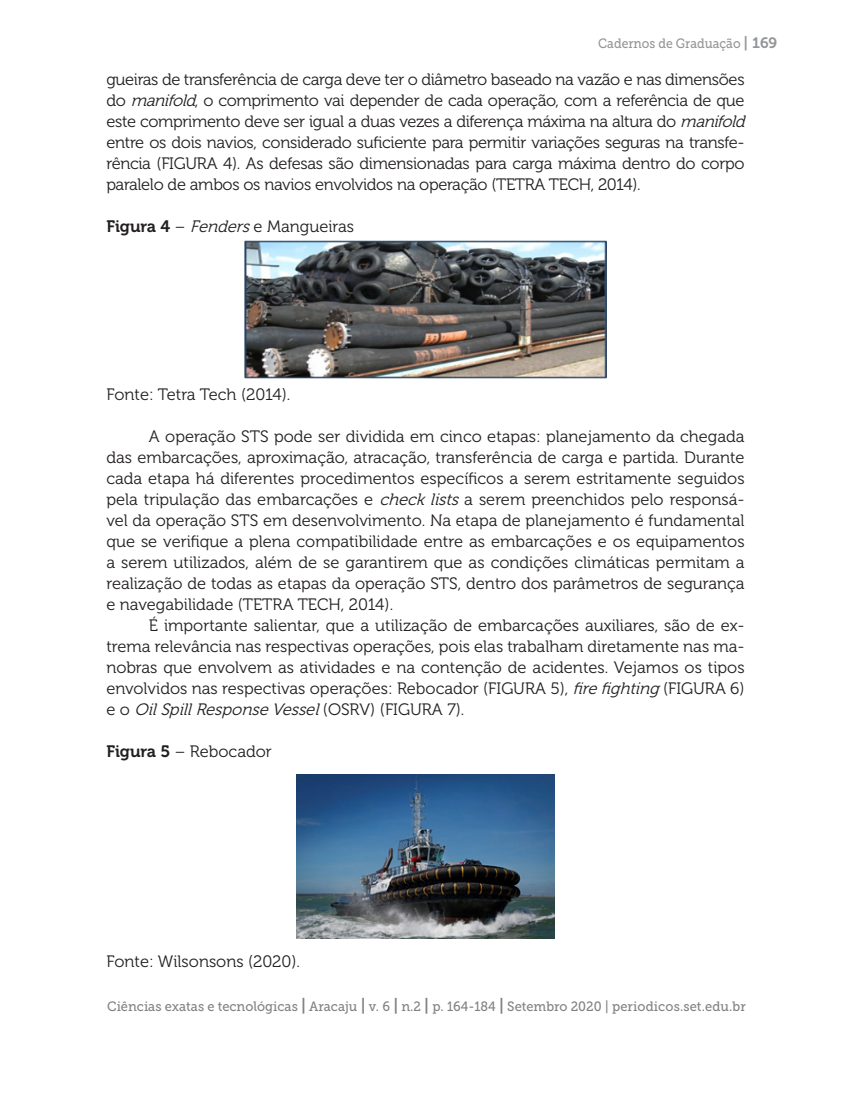
<style>
.page{position:relative;width:851px;height:1106px;background:#fff}
.page>*{position:absolute;margin:0;border:0;box-sizing:border-box;transform-origin:0 0}
.Texto{font:16.5px/21px "Museo 300";letter-spacing:-.02em;color:#231f20;text-align:justify}
.Texto-2{font:16.5px "Museo 300";color:#231f20}
.t1{font:13.5px "Museo Slab 500";color:#808285;scale:.95 1}
.t2{font:13.5px "Museo Slab 500";color:#939598;scale:.9 1}
.s1{font-family:"Museo 700";font-size:15px}
.s2{font-style:italic}
.s3{font-family:"Museo 700"}
.s4{font-family:"Museo 700";font-size:16.5px}
</style>
<div class="page">
<img style="left:244px;top:240px;width:362px;height:139px">
<img style="left:297px;top:774px;width:257px;height:164px">
<p class="t2" style="left:598px;top:36px;width:200px">Cadernos de Graduação <span class="s1">| 169</span></p>
<p class="Texto" style="left:106px;top:69px;width:644px;text-align:left">gueiras de transferência de carga deve ter o diâmetro baseado na vazão e nas dimensões do <span class="s2">manifold</span>, o comprimento vai depender de cada operação, com a referência de que este comprimento deve ser igual a duas vezes a diferença máxima na altura do <span class="s2">manifold </span>entre os dois navios, considerado suficiente para permitir variações seguras na transfe&shy;rência (FIGURA 4). As defesas são dimensionadas para carga máxima dentro do corpo paralelo de ambos os navios envolvidos na operação (TETRA TECH, 2014).</p>
<p class="Texto-2" style="left:106px;top:217px;width:249px"><span class="s3">Figura 4</span> – <span class="s2">Fenders</span>e Mangueiras</p>
<p class="Texto" style="left:106px;top:384px;width:186px">Fonte: Tetra Tech (2014).</p>
<p class="Texto" style="left:106px;top:426px;width:639px;text-indent:43px">A operação STS pode ser dividida em cinco etapas: planejamento da chegada das embarcações, aproximação, atracação, transferência de carga e partida. Durante cada etapa há diferentes procedimentos específicos a serem estritamente seguidos pela tripulação das embarcações e <span class="s2">check lists</span> a serem preenchidos pelo responsá&shy;vel da operação STS em desenvolvimento. Na etapa de planejamento é fundamental que se verifique a plena compatibilidade entre as embarcações e os equipamentos a serem utilizados, além de se garantirem que as condições climáticas permitam a realização de todas as etapas da operação STS, dentro dos parâmetros de segurança e navegabilidade (TETRA TECH, 2014).</p>
<p class="Texto" style="left:106px;top:615px;width:639px;text-indent:43px">É importante salientar, que a utilização de embarcações auxiliares, são de ex&shy;trema relevância nas respectivas operações, pois elas trabalham diretamente nas ma&shy;nobras que envolvem as atividades e na contenção de acidentes. Vejamos os tipos envolvidos nas respectivas operações: Rebocador (FIGURA 5), <span class="s2">firefighting</span> (FIGURA 6) e o <span class="s2">OilSpillResponseVessel</span>( O S R V ) ( F I G U R A 7 ) .</p>
<p class="Texto-2" style="left:106px;top:742px;width:167px"><span class="s3">Figura 5</span> – Rebocador</p>
<p class="Texto-2" style="left:106px;top:952px;width:195px">Fonte: Wilsonsons (2020).</p>
<p class="t1" style="left:107px;top:999px;width:673px">Ciências exatas e tecnológicas <span class="s4">|</span> Aracaju <span class="s4">|</span> v. 6 <span class="s4">|</span> n.2 <span class="s4">|</span> p. 164-184 <span class="s4">|</span> Setembro 2020 | periodicos.set.edu.br</p>
</div>
